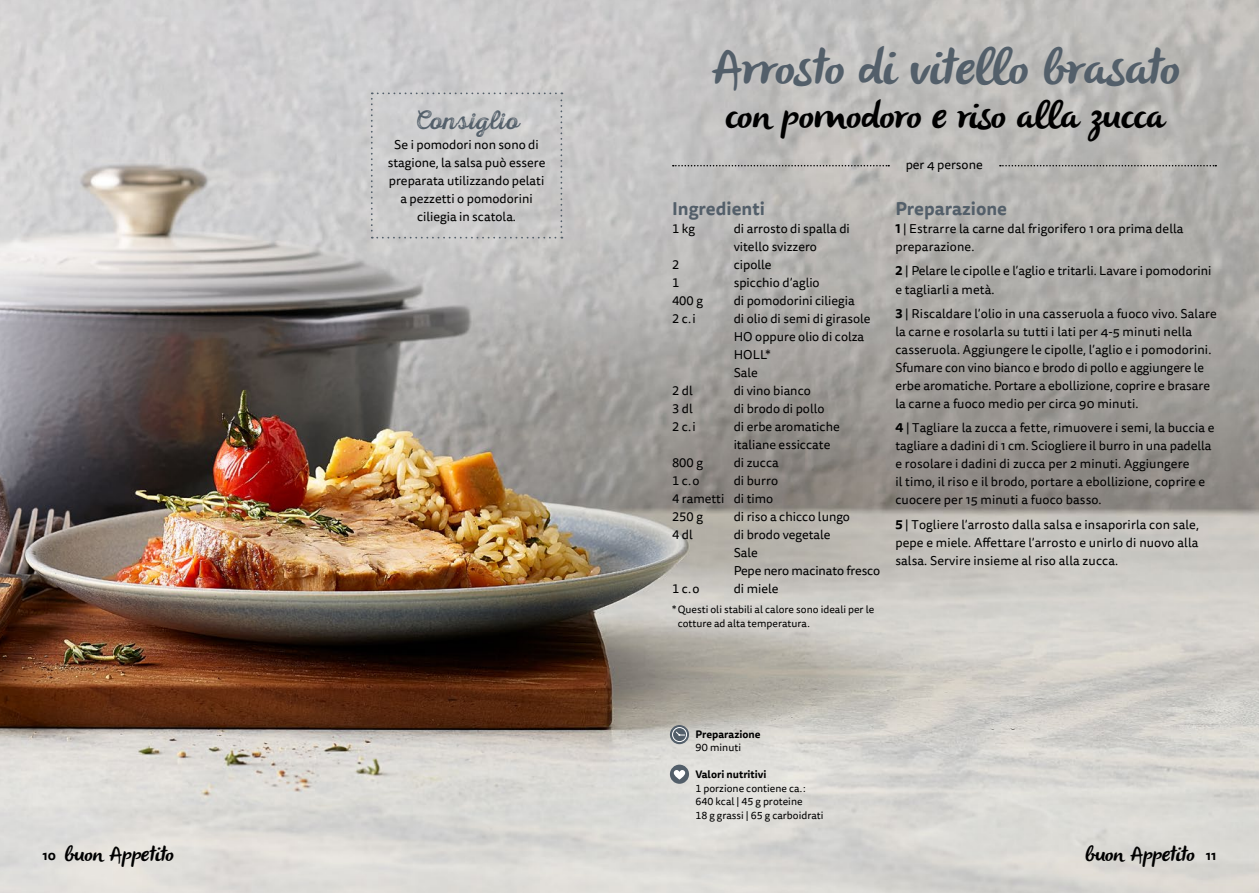
<style>
.page{position:relative;width:1259px;height:893px;background:#fff}
.page>*{position:absolute;margin:0;border:0;box-sizing:border-box;transform-origin:0 0}
.t1{font:italic 49.5px "Olivier";color:#535f6a}
.t2{font:italic 37.5px "Olivier";color:#000}
.t3{font:27px "Nexa Rust Script R 03";letter-spacing:.015em;color:#535f6a}
.t4{font:italic 21px "Olivier";color:#000}
.t5{font:700 18px "Tisa Sans OT";color:#535f6a}
.t6{font:12.75px/18px "Tisa Sans OT";color:#000}
.t7{font:700 12.75px "Tisa Sans OT";color:#000}
.t8{font:10.5px/13.5px "Tisa Sans OT";color:#000}
.t9{font:700 10.5px "Tisa Sans OT";color:#000}
.s1{font-weight:700}
</style>
<div class="page">
<img style="left:0;top:0;width:1259px;height:893px">
<svg style="left:670px;top:725px;width:19px;height:19px"></svg>
<div style="left:672px;top:727px;width:15px;height:15px;border:1px solid #fff;border-radius:50%"></div>
<svg style="left:675px;top:731px;width:10px;height:5px"></svg>
<div style="left:670px;top:765px;width:19px;height:19px;background:#535f6a;border-radius:50%"></div>
<svg style="left:674px;top:770px;width:11px;height:10px"></svg>
<svg style="left:673px;top:165px;width:216px;height:1px"></svg>
<svg style="left:1000px;top:165px;width:216px;height:1px"></svg>
<svg style="left:371px;top:92px;width:191px;height:147px;background:#c9c9ca"></svg>
<h3 class="t3" style="left:415px;top:104px;width:104px">Consiglio</h3>
<p class="t6" style="left:388px;top:136px;width:159px;text-align:center">Se i pomodori non sono di stagione, la salsa può essere preparata utilizzando pelati a pezzetti o pomodorini ciliegia in scatola.</p>
<h1 class="t1" style="left:710px;top:40px;width:470px">Arrosto di vitello brasato</h1>
<h2 class="t2" style="left:724px;top:94px;width:449px">con pomodoro eriso alla zucca</h2>
<h3 class="t5" style="left:672px;top:197px;width:94px">Ingredienti</h3>
<p class="t6" style="left:672px;top:220px;width:25px">1 kg</p>
<p class="t6" style="left:733px;top:220px;width:118px">di arrosto di spalla di vitello svizzero</p>
<p class="t6" style="left:672px;top:256px;width:9px">2</p>
<p class="t6" style="left:733px;top:256px;width:39px">cipolle</p>
<p class="t6" style="left:672px;top:274px;width:9px">1</p>
<p class="t6" style="left:733px;top:274px;width:87px">spicchio d’aglio</p>
<p class="t6" style="left:672px;top:292px;width:32px">400 g</p>
<p class="t6" style="left:733px;top:292px;width:123px">di pomodorini ciliegia</p>
<p class="t6" style="left:672px;top:310px;width:25px">2 c.i</p>
<p class="t6" style="left:733px;top:310px;width:138px">di olio di semi di girasole<br>HO oppure olio di colza<br>HOLL*<br>Sale</p>
<p class="t6" style="left:672px;top:382px;width:22px">2 dl</p>
<p class="t6" style="left:733px;top:382px;width:79px">di vino bianco</p>
<p class="t6" style="left:672px;top:400px;width:22px">3 dl</p>
<p class="t6" style="left:733px;top:400px;width:92px">di brodo di pollo</p>
<p class="t6" style="left:672px;top:418px;width:25px">2 c.i</p>
<p class="t6" style="left:733px;top:418px;width:108px">di erbe aromatiche italiane essiccate</p>
<p class="t6" style="left:672px;top:454px;width:32px">800 g</p>
<p class="t6" style="left:733px;top:454px;width:47px">di zucca</p>
<p class="t6" style="left:672px;top:472px;width:29px">1 c.o</p>
<p class="t6" style="left:672px;top:472px;width:108px;text-indent:62px">di burro<br>4 rametti di timo<br>250 g</p>
<p class="t6" style="left:733px;top:508px;width:118px">di riso a chicco lungo</p>
<p class="t6" style="left:672px;top:526px;width:22px">4 dl</p>
<p class="t6" style="left:733px;top:526px;width:148px">di brodo vegetale<br>Sale<br>Pepe nero macinato fresco</p>
<p class="t6" style="left:672px;top:580px;width:29px">1 c.o</p>
<p class="t6" style="left:733px;top:580px;width:46px">di miele</p>
<p class="t8" style="left:678px;top:603px;width:198px;text-indent:-6px">* Questi oli stabili al calore sono ideali per le cotture ad alta temperatura.</p>
<p class="t6" style="left:905px;top:156px;width:79px">per 4 persone</p>
<h3 class="t5" style="left:895px;top:197px;width:113px">Preparazione</h3>
<p class="t6" style="left:895px;top:220px;width:290px"><span class="s1">1</span> | Estrarre la carne dal frigorifero 1 ora prima della preparazione.</p>
<p class="t6" style="left:895px;top:263px;width:318px"><span class="s1">2</span> | Pelare le cipolle e l’aglio e tritarli. Lavare i pomodorini e tagliarli a metà.</p>
<p class="t6" style="left:895px;top:305px;width:323px"><span class="s1">3</span> | Riscaldare l’olio in una casseruola a fuoco vivo. Salare la carne e rosolarla su tutti i lati per 4-5 minuti nella casseruola. Aggiungere le cipolle, l’aglio e i pomodorini.<br>Sfumare con vino bianco e brodo di pollo e aggiungere le erbe aromatiche. Portare a ebollizione, coprire e brasare la carne a fuoco medio per circa 90 minuti.</p>
<p class="t6" style="left:895px;top:420px;width:321px"><span class="s1">4</span> | Tagliare la zucca a fette, rimuovere i semi, la buccia e tagliare a dadini di 1 cm. Sciogliere il burro in una padella e rosolare i dadini di zucca per 2 minuti. Aggiungere<br>il timo, il riso e il brodo, portare a ebollizione, coprire e cuocere per 15 minuti a fuoco basso.</p>
<p class="t6" style="left:895px;top:516px;width:305px;text-align:justify"><span class="s1">5</span> | Togliere l’arrosto dalla salsa e insaporirla con sale, pepe e miele. Affettare l’arrosto e unirlo di nuovo alla salsa. Servire insieme al riso alla zucca.</p>
<p class="t9" style="left:695px;top:727px;width:67px">Preparazione</p>
<p class="t8" style="left:695px;top:741px;width:47px">90 minuti</p>
<p class="t9" style="left:695px;top:768px;width:73px">Valori nutritivi</p>
<p class="t8" style="left:695px;top:782px;width:130px">1 porzione contiene ca.:<br>640 kcal | 45 g proteine<br>18 g grassi | 65 g carboidrati</p>
<h3 class="t4" style="left:64px;top:842px;width:111px">buo n Appetito</h3>
<h3 class="t4" style="left:1084px;top:842px;width:111px">buo n Appetito</h3>
<p class="t7" style="left:43px;top:847px;width:15px">10</p>
<p class="t7" style="left:1205px;top:847px;width:12px">11</p>
</div>
